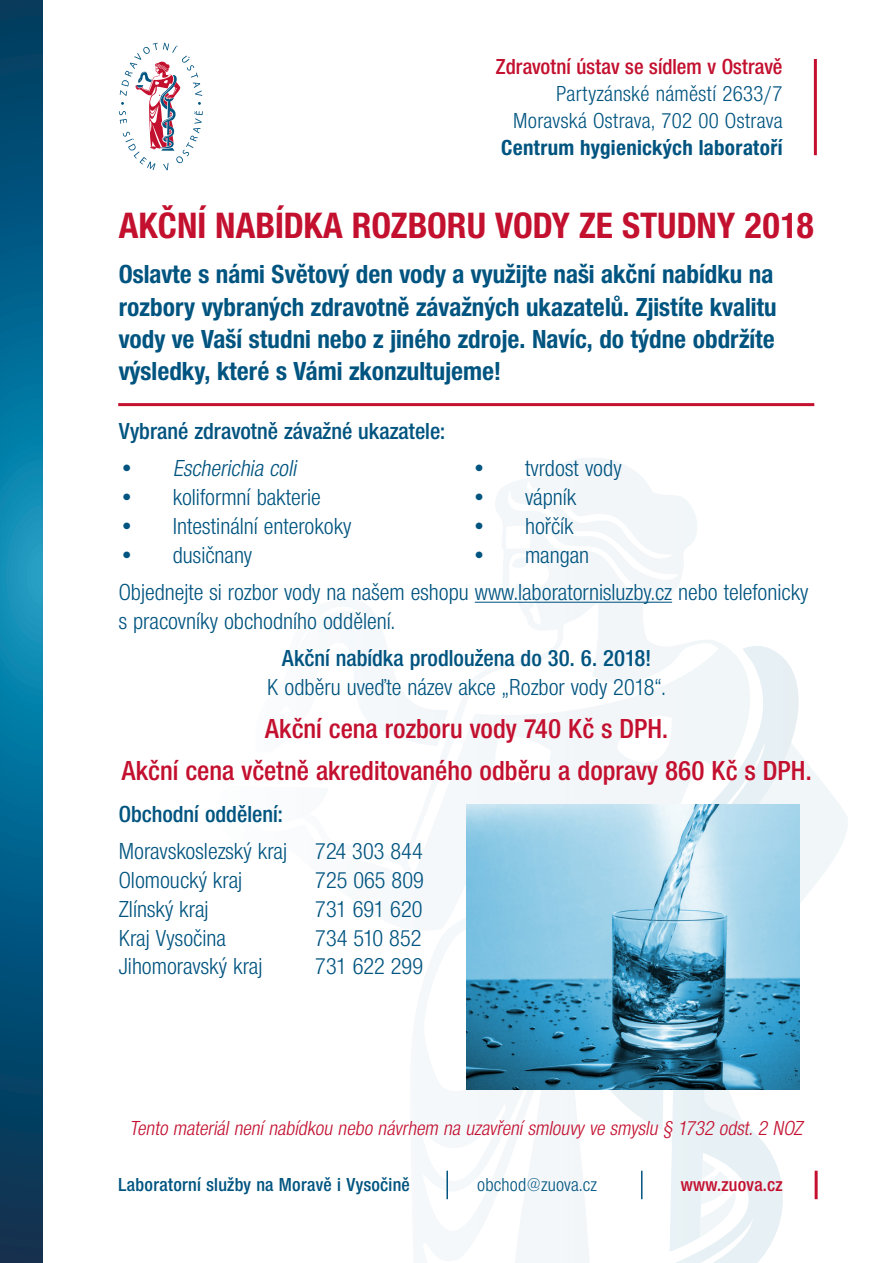
<style>
.page{position:relative;width:893px;height:1263px;background:#fff}
.page>*{position:absolute;margin:0;border:0;box-sizing:border-box;transform-origin:0 0}
.t1{font:37.95px "Nimbus Sans Novus TOT Bol Con";color:#c3102f}
.t2{font:28.5px "Nimbus Sans Novus TOT Sem Bol Con";color:#c3102f}
.t3{font:27px/32.4px "Nimbus Sans Novus TOT Bol Con";color:#005480}
.t4{font:24px/28.8px "Nimbus Sans Novus TOT Reg Con";color:#005480}
.nadpis_textu{font:24px "Nimbus Sans Novus TOT Sem Bol Con";color:#005480}
.t5{font:italic 24px "Nimbus Sans Novus TOT Reg Con";color:#005480}
.t6{font:22.5px/27px "Nimbus Sans Novus TOT Reg Con";letter-spacing:.015em;color:#005480;text-align:right}
.t7{font:22.5px "Nimbus Sans Novus TOT Sem Bol Con";color:#c3102f}
.t8{font:22.5px "Nimbus Sans Novus TOT Bol Con";letter-spacing:.015em;color:#005480}
.t9{font:italic 21px "Nimbus Sans Novus TOT Reg Con";color:#c3102f}
.t10{font:19.5px "Nimbus Sans Novus TOT Sem Bol Con";letter-spacing:.015em;color:#005480}
.t11{font:19.5px "Nimbus Sans Novus TOT Reg Con";letter-spacing:.015em;color:#005480}
.t12{font:19.5px "Nimbus Sans Novus TOT Sem Bol Con";letter-spacing:.015em;color:#c3102f}
.s1{font-style:normal}
.s2{font-family:"Nimbus Sans Novus TOT Sem Bol Con"}
</style>
<div class="page">
<svg style="left:641px;top:1130px;width:108px;height:133px"></svg>
<svg style="left:610px;top:646px;width:190px;height:484px"></svg>
<img style="left:638px;top:474px;width:40px;height:330px">
<img style="left:551px;top:458px;width:87px;height:346px">
<img style="left:678px;top:496px;width:43px;height:246px">
<img style="left:721px;top:644px;width:31px;height:98px">
<img style="left:701px;top:1171px;width:31px;height:20px">
<img style="left:700px;top:1191px;width:36px;height:46px">
<img style="left:704px;top:1090px;width:41px;height:34px">
<svg style="left:703px;top:1153px;width:12px;height:6px"></svg>
<img style="left:702px;top:1159px;width:14px;height:19px">
<img style="left:651px;top:742px;width:197px;height:240px">
<svg style="left:387px;top:650px;width:61px;height:103px"></svg>
<hr style="left:446px;top:1171px;width:2px;height:28px;background:#005480">
<svg style="left:641px;top:1171px;width:1px;height:28px"></svg>
<hr style="left:815px;top:1171px;width:3px;height:28px;background:#c3102f">
<svg style="left:119px;top:43px;width:84px;height:127px"></svg>
<hr style="left:814px;top:59px;width:3px;height:96px;background:#c3102f">
<svg style="left:0;top:0;width:43px;height:1263px"></svg>
<hr style="left:118px;top:403px;width:696px;height:3px;background:#c3102f">
<hr style="left:475px;top:602px;width:197px;height:1px;background:#005480">
<img style="left:466px;top:804px;width:333px;height:286px">
<p class="t7" style="left:496px;top:53px;width:288px">Zdravotní ústav se sídlem v Ostravě</p>
<p class="t6" style="left:513px;top:80px;width:271px">Partyzánské náměstí 2633/7<br>Moravská Ostrava, 702 00 Ostrava</p>
<p class="t8" style="left:501px;top:134px;width:283px">Centrum hygienických laboratoří</p>
<p class="t1" style="left:119px;top:203px;width:697px">AKČNÍ NABÍDKA ROZBORU VODY ZE STUDNY 2018</p>
<p class="t3" style="left:119px;top:258px;width:659px">Oslavte s námi Světový den vody a využijte naši akční nabídku na rozbory vybraných zdravotně závažných ukazatelů. Zjistíte kvalitu vody ve Vaší studni nebo z jiného zdroje. Navíc, do týdne obdržíte výsledky, které s Vámi zkonzultujeme!</p>
<p class="nadpis_textu" style="left:119px;top:417px;width:328px">Vybrané zdravotně závažné ukazatele:</p>
<p class="t5" style="left:119px;top:455px;width:184px"><span class="s1">•</span> Escherichia coli</p>
<p class="t4" style="left:119px;top:483px;width:204px">• koliformní bakterie</p>
<p class="t4" style="left:119px;top:512px;width:234px">• Intestinální enterokoky</p>
<p class="t4" style="left:119px;top:540px;width:135px">• dusičnany</p>
<p class="t4" style="left:471px;top:454px;width:152px">• tvrdost vody</p>
<p class="t4" style="left:471px;top:483px;width:107px">• vápník</p>
<p class="t4" style="left:471px;top:512px;width:104px">• hořčík</p>
<p class="t4" style="left:471px;top:540px;width:120px">• mangan</p>
<p class="t4" style="left:119px;top:578px;width:691px">Objednejte si rozbor vody na našem eshopu www.laboratornisluzby.cz nebo telefonicky s pracovníky obchodního oddělení.</p>
<p class="t4" style="left:267px;top:644px;width:400px;text-align:center"><span class="s2">Akční nabídka prodloužena do 30. 6. 2018!<br></span>K odběru uveďte název akce „Rozbor vody 2018“.</p>
<p class="t2" style="left:265px;top:712px;width:405px">Akční cena rozboru vody 740 Kč s DPH.</p>
<p class="t2" style="left:121px;top:754px;width:692px">Akční cena včetně akreditovaného odběru a dopravy 860 Kč s DPH.</p>
<p class="nadpis_textu" style="left:119px;top:800px;width:165px">Obchodní oddělení:</p>
<p class="t4" style="left:119px;top:837px;width:306px">Moravskoslezský kraj 724 303 844<br>Olomoucký kraj</p>
<p class="t4" style="left:315px;top:866px;width:110px">725 065 809</p>
<p class="t4" style="left:119px;top:895px;width:91px">Zlínský kraj</p>
<p class="t4" style="left:315px;top:895px;width:109px">731 691 620</p>
<p class="t4" style="left:119px;top:923px;width:109px">Kraj Vysočina</p>
<p class="t4" style="left:315px;top:923px;width:108px">734 510 852</p>
<p class="t4" style="left:119px;top:952px;width:145px">Jihomoravský kraj</p>
<p class="t4" style="left:315px;top:952px;width:109px">731 622 299</p>
<p class="t9" style="left:130px;top:1117px;width:679px">Tento materiálnenínabídkou nebo návrhem na uzavřenísmlouvyve smyslu § 1732 odst.2 NOZ</p>
<p class="t10" style="left:118px;top:1174px;width:293px">Laboratorní služby na Moravě i Vysočině</p>
<p class="t11" style="left:477px;top:1174px;width:121px">obchod@zuova.cz</p>
<p class="t12" style="left:681px;top:1174px;width:103px">www.zuova.cz</p>
</div>
